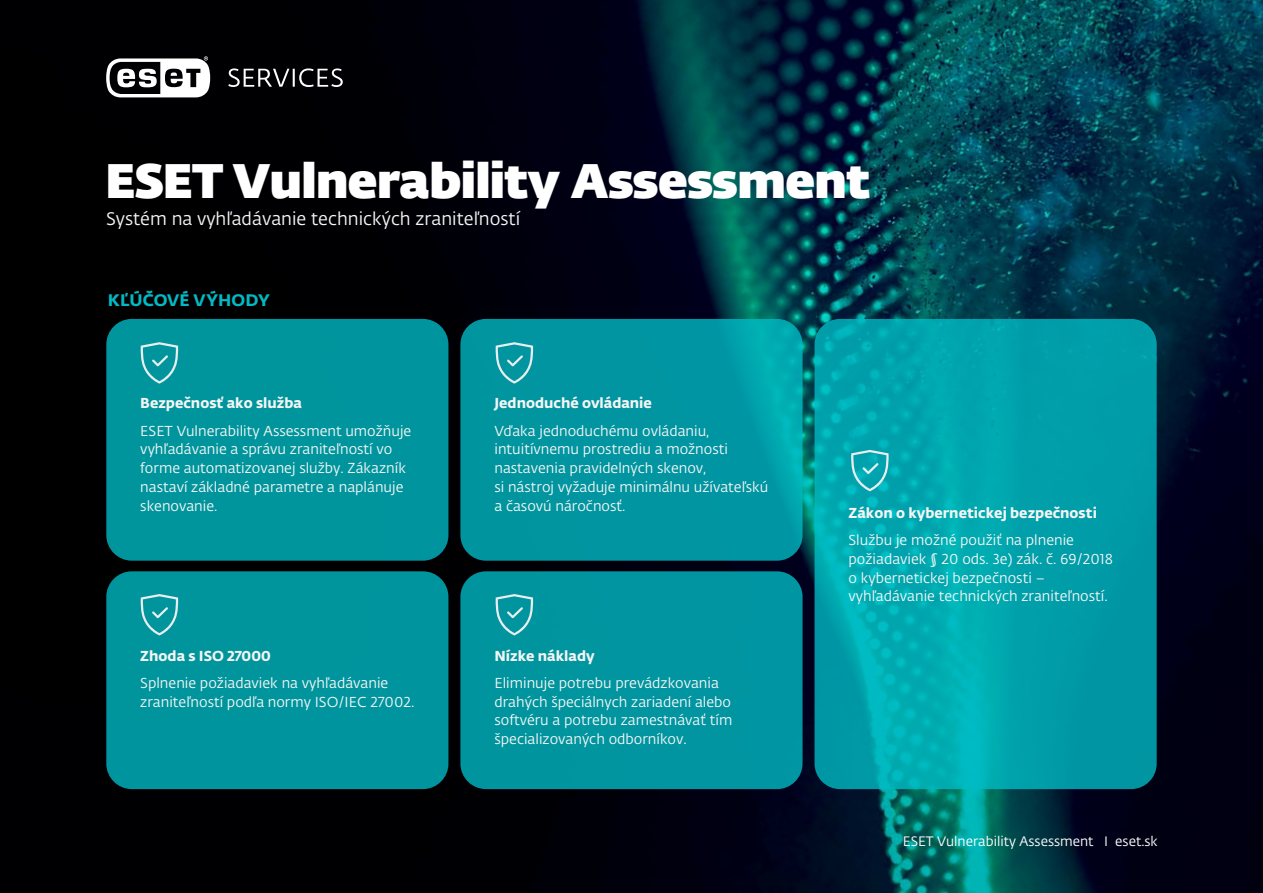
<style>
.page{position:relative;width:1263px;height:893px;background:#fff}
.page>*{position:absolute;margin:0;border:0;box-sizing:border-box;transform-origin:0 0}
.t1{font:800 48px "Fedra Sans Dis Std";color:#fff}
.t2{font:18px "Fedra Sans Alt Pro Book LF";color:#f4f5f4}
.Headline_3{font:16.5px "Fedra Sans Alt Pro Bold LF";letter-spacing:.01em;color:#00bbc5}
.t3{font:14.25px/18.8px "Fedra Sans Alt Pro Book LF";color:#f4f5f4}
.t4{font:14.25px "Fedra Sans Alt Pro Bold LF";color:#f4f5f4}
.t5{font:13.5px "Fedra Sans Alt Pro Book LF";color:#fff}
</style>
<div class="page">
<img style="left:0;top:0;width:1263px;height:893px">
<div style="left:106px;top:319px;width:342px;height:242px;background:#00959d;border-radius:26px"></div>
<div style="left:106px;top:571px;width:342px;height:218px;background:#00959e;border-radius:26px"></div>
<svg style="left:460px;top:319px;width:342px;height:242px;background:#0096a1"></svg>
<div style="left:460px;top:571px;width:342px;height:218px;background:#0095a0;border-radius:26px"></div>
<svg style="left:814px;top:319px;width:343px;height:470px;background:#00a2ac"></svg>
<svg style="left:140px;top:342px;width:38px;height:42px"></svg>
<svg style="left:140px;top:594px;width:38px;height:41px"></svg>
<svg style="left:495px;top:342px;width:38px;height:42px;background:#2ea6af"></svg>
<svg style="left:495px;top:594px;width:38px;height:41px"></svg>
<svg style="left:851px;top:450px;width:38px;height:41px;background:#2fb4bd"></svg>
<svg style="left:106px;top:56px;width:104px;height:41px"></svg>
<svg style="left:228px;top:68px;width:115px;height:19px;background:#434346"></svg>
<h1 class="t1" style="left:106px;top:142px;width:765px">ESET Vulnerability Assessment</h1>
<p class="t2" style="left:106px;top:206px;width:415px">Systém na vyhľadávanie technických zraniteľností</p>
<p class="Headline_3" style="left:108px;top:287px;width:163px">KĽÚČOVÉ VÝHODY</p>
<p class="t4" style="left:140px;top:392px;width:163px">Bezpečnosť ako služba</p>
<p class="t3" style="left:140px;top:421px;width:273px">ESET Vulnerability Assessment umožňuje vyhľadávanie a správu zraniteľností vo forme automatizovanej služby. Zákazník nastaví základné parametre a naplánuje skenovanie.</p>
<p class="t4" style="left:140px;top:644px;width:132px">Zhoda s ISO 27000</p>
<p class="t3" style="left:140px;top:673px;width:275px">Splnenie požiadaviek na vyhľadávanie zraniteľností podľa normy ISO/IEC 27002.</p>
<p class="t4" style="left:494px;top:392px;width:159px">Jednoduché ovládanie</p>
<p class="t3" style="left:494px;top:421px;width:275px">Vďaka jednoduchému ovládaniu, intuitívnemu prostrediu a možnosti nastavenia pravidelných skenov,<br>si nástroj vyžaduje minimálnu užívateľskú a časovú náročnosť.</p>
<p class="t4" style="left:494px;top:644px;width:102px">Nízke náklady</p>
<p class="t3" style="left:494px;top:673px;width:239px">Eliminuje potrebu prevádzkovania drahých špeciálnych zariadení alebo softvéru a potrebu zamestnávať tím špecializovaných odborníkov.</p>
<p class="t4" style="left:848px;top:501px;width:250px">Zákon o kybernetickej bezpečnosti</p>
<p class="t3" style="left:848px;top:530px;width:266px">Službu je možné použiť na plnenie požiadaviek § 20 ods. 3e) zák. č. 69/2018 o kybernetickej bezpečnosti – vyhľadávanie technických zraniteľností.</p>
<h1 class="t5" style="left:903px;top:832px;width:256px">ESET Vulnerability Assessment I eset.sk</h1>
</div>
